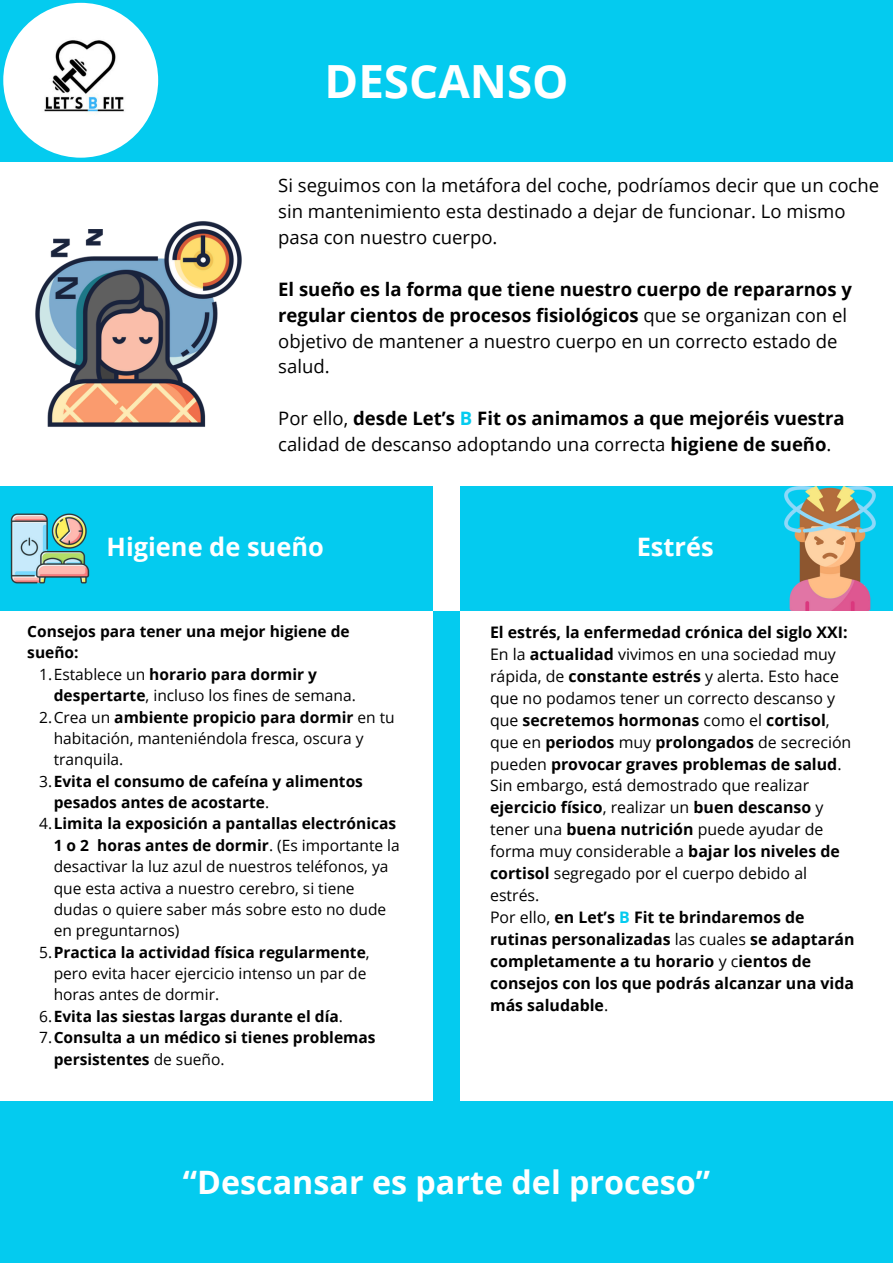
<style>
.page{position:relative;width:893px;height:1263px;background:#fff}
.page>*{position:absolute;margin:0;border:0;box-sizing:border-box;transform-origin:0 0}
.t1{font:700 45.75px "Open Sans";color:#fff}
.t2{font:700 32.25px "Open Sans";color:#fff}
.t3{font:700 25.42px "Open Sans";color:#fff}
.t4{font:700 18.52px/25.9px "Open Sans";color:#000}
.t5{font:18.52px/25.9px "Open Sans";color:#000}
.t6{font:15.9px/21.9px "Open Sans";color:#000}
.t7{font:700 15.9px/21.9px "Open Sans";color:#000}
.t8{font:15.52px/21.4px "Open Sans";color:#000}
.t9{font:700 15.52px/21.4px "Open Sans";color:#000}
.s1{font-weight:400}
.s2{color:#04cbef}
.s3{font-weight:700}
</style>
<div class="page">
<div style="left:0;top:0;width:893px;height:162px;background:#04cbef"></div>
<img style="left:3px;top:3px;width:155px;height:155px;border-radius:50%">
<div style="left:0;top:1101px;width:893px;height:162px;background:#04cbef"></div>
<div style="left:0;top:486px;width:893px;height:125px;background:#04cbef"></div>
<img style="left:35px;top:221px;width:207px;height:206px">
<div style="left:433px;top:611px;width:27px;height:508px;background:#04cbef"></div>
<div style="left:433px;top:470px;width:27px;height:141px;background:#fff"></div>
<img style="left:784px;top:486px;width:92px;height:125px">
<img style="left:10px;top:513px;width:80px;height:71px">
<h1 class="t1" style="left:324px;top:50px;width:246px">DESCANSO</h1>
<h4 class="t5" style="left:278px;top:172px;width:602px">Si seguimos con la metáfora del coche, podríamos decir que un coche sin mantenimiento esta destinado a dejar de funcionar. Lo mismo pasa con nuestro cuerpo.</h4>
<h4 class="t4" style="left:278px;top:276px;width:575px">El sueño es la forma que tiene nuestro cuerpo de repararnos y regular cientos de procesos fisiológicos <span class="s1">que se organizan con el objetivo de mantener a nuestro cuerpo en un correcto estado de salud.</span></h4>
<h4 class="t4" style="left:278px;top:405px;width:568px"><span class="s1">Por ello,</span> desde Let’s <span class="s2">B</span> Fit os animamos a que mejoréis vuestra <span class="s1">calidad de descanso adoptando una correcta</span> higiene de sueño<span class="s1">.</span></h4>
<p class="t3" style="left:107px;top:529px;width:219px">Higiene de sueño</p>
<p class="t3" style="left:637px;top:529px;width:79px">Estrés</p>
<p class="t9" style="left:27px;top:620px;width:324px">Consejos para tener una mejor higiene de sueño:</p>
<h3 class="t8" style="left:54px;top:663px;width:304px;text-indent:-15px">1.Establece un <span class="s3">horario para dormir y despertarte</span>, incluso los fines de semana.</h3>
<p class="t8" style="left:54px;top:706px;width:342px;text-indent:-15px">2.Crea un <span class="s3">ambiente propicio para dormir</span> en tu habitación, manteniéndola fresca, oscura y tranquila.</p>
<h3 class="t9" style="left:54px;top:770px;width:311px;text-indent:-15px"><span class="s1">3.</span>Evita el consumo de cafeína y alimentos pesados antes de acostarte<span class="s1">.</span></h3>
<h5 class="t8" style="left:54px;top:813px;width:348px;text-indent:-15px">4.<span class="s3">Limita la exposición a pantallas electrónicas 1 o 2 horas antes de dormir</span>. (Es importante la desactivar la luz azul de nuestros teléfonos, ya que esta activa a nuestro cerebro, si tiene dudas o quiere saber más sobre esto no dude en preguntarnos)</h5>
<p class="t8" style="left:54px;top:941px;width:317px;text-indent:-15px">5.<span class="s3">Practica la actividad física regularmente</span>, pero evita hacer ejercicio intenso un par de horas antes de dormir.</p>
<p class="t9" style="left:39px;top:1005px;width:305px"><span class="s1">6.</span>Evita las siestas largas durante el día<span class="s1">.</span></p>
<p class="t9" style="left:54px;top:1026px;width:323px;text-indent:-15px"><span class="s1">7.</span>Consulta a un médico si tienes problemas persistentes <span class="s1">de sueño.</span></p>
<p class="t7" style="left:490px;top:621px;width:359px">El estrés, la enfermedad crónica del siglo XXI:</p>
<p class="t6" style="left:490px;top:643px;width:363px">En la <span class="s3">actualidad</span> vivimos en una sociedad muy rápida, de <span class="s3">constante estrés</span> y alerta. Esto hace que no podamos tener un correcto descanso y que <span class="s3">secretemos hormonas</span> como el <span class="s3">cortisol</span>, que en <span class="s3">periodos</span> muy <span class="s3">prolongados</span> de secreción pueden <span class="s3">provocar graves problemas de salud</span>.</p>
<p class="t6" style="left:490px;top:774px;width:351px">Sin embargo, está demostrado que realizar <span class="s3">ejercicio físico</span>, realizar un <span class="s3">buen descanso</span> y tener una <span class="s3">buena nutrición</span> puede ayudar de forma muy considerable a <span class="s3">bajar los niveles de cortisol</span> segregado por el cuerpo debido al estrés.</p>
<p class="t7" style="left:490px;top:906px;width:366px"><span class="s1">Por ello,</span> en Let’s <span class="s2">B</span> Fit te brindaremos de rutinas personalizadas <span class="s1">las cuales</span> se adaptarán completamente a tu horario <span class="s1">y c</span>ientos de consejos con los que podrás alcanzar una vida más saludable<span class="s1">.</span></p>
<p class="t2" style="left:183px;top:1160px;width:529px">“Descansar es parte del proceso”</p>
</div>
